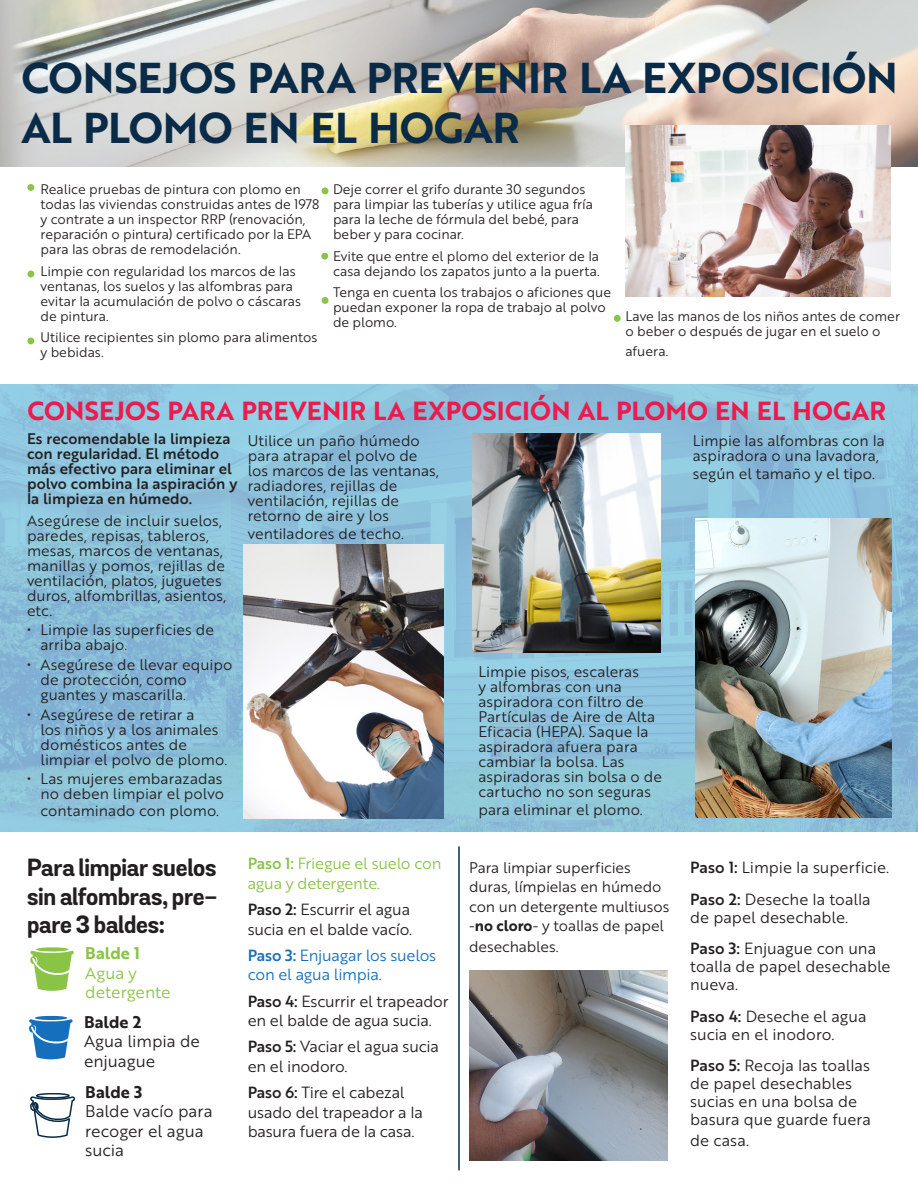
<style>
.page{position:relative;width:918px;height:1188px;background:#fff}
.page>*{position:absolute;margin:0;border:0;box-sizing:border-box;transform-origin:0 0}
.t1{font:42px/50.4px "Brother 1816 Bold";letter-spacing:-.005em;color:#092b47}
.t2{font:25.5px "Brother 1816 Bold";letter-spacing:.01em;color:#ed1a4d}
.t3{font:700 24px/28.5px "Grota Sans";letter-spacing:-.01em;color:#231f20;text-align:justify}
.t4{font:16.5px/19.5px "Brother 1816 Book";letter-spacing:-.005em;color:#231f20}
.t5{font:16.5px/19.5px "Brother 1816 Book";color:#89c446}
.t6{font:15.75px/18px "Brother 1816 Book";letter-spacing:-.005em;color:#231f20}
.t7{font:15.75px/19.5px "Brother 1816 Book";letter-spacing:-.015em;color:#89c446}
.t8{font:15.75px/19.5px "Brother 1816 Book";letter-spacing:-.015em;color:#156fbd}
.t9{font:15px/15px "Brother 1816 Book";color:#231f20}
.t10{font:15px/15px "Brother 1816 Medium";letter-spacing:.005em;color:#231f20}
.t11{font:13.5px/15px "Brother 1816 Book";color:#231f20}
.s1{font-family:"Brother 1816 Bold"}
.s2{font-family:"Brother 1816 Medium"}
</style>
<div class="page">
<img style="left:0;top:384px;width:918px;height:448px">
<img style="left:0;top:0;width:918px;height:166px">
<img style="left:243px;top:544px;width:201px;height:275px">
<img style="left:472px;top:433px;width:189px;height:219px">
<img style="left:696px;top:518px;width:195px;height:300px">
<img style="left:626px;top:125px;width:265px;height:172px">
<img style="left:469px;top:971px;width:199px;height:190px">
<div style="left:27px;top:184px;width:7px;height:7px;background:#89c446;border-radius:50%"></div>
<div style="left:322px;top:187px;width:7px;height:7px;background:#89c446;border-radius:50%"></div>
<div style="left:27px;top:271px;width:7px;height:6px;background:#89c446;border-radius:50%"></div>
<div style="left:321px;top:253px;width:7px;height:7px;background:#89c446;border-radius:50%"></div>
<div style="left:27px;top:337px;width:7px;height:7px;background:#89c446;border-radius:50%"></div>
<div style="left:322px;top:297px;width:7px;height:7px;background:#89c446;border-radius:50%"></div>
<div style="left:614px;top:315px;width:7px;height:7px;background:#89c446;border-radius:50%"></div>
<svg style="left:30px;top:947px;width:44px;height:44px"></svg>
<svg style="left:29px;top:1016px;width:44px;height:43px"></svg>
<svg style="left:30px;top:1093px;width:46px;height:45px"></svg>
<hr style="left:458px;top:846px;width:2px;height:324px;background:#092b47">
<p class="t1" style="left:21px;top:51px;width:878px">CONSEJOS PARA PREVENIR LA EXPOSICIÓN<br>AL PLOMO EN EL HOGAR</p>
<p class="t11" style="left:40px;top:181px;width:281px">Realice pruebas de pintura con plomo en todas las viviendas construidas antes de 1978 y contrate a un inspector RRP (renovación, reparación o pintura) certificado por la EPA para las obras de remodelación.</p>
<p class="t11" style="left:40px;top:263px;width:262px">Limpie con regularidad los marcos de las ventanas, los suelos y las alfombras para evitar la acumulación de polvo o cáscaras de pintura.</p>
<p class="t11" style="left:40px;top:329px;width:279px">Utilice recipientes sin plomo para alimentos y bebidas.</p>
<p class="t11" style="left:333px;top:181px;width:262px">Deje correr el grifo durante 30 segundos para limpiar las tuberías y utilice agua fría para la leche de fórmula del bebé, para beber y para cocinar.</p>
<p class="t11" style="left:333px;top:248px;width:268px">Evite que entre el plomo del exterior de la casa dejando los zapatos junto a la puerta.</p>
<p class="t11" style="left:333px;top:284px;width:280px">Tenga en cuenta los trabajos o aficiones que puedan exponer la ropa de trabajo al polvo de plomo.</p>
<p class="t11" style="left:626px;top:308px;width:276px">Lave las manos de los niños antes de comer o beber o después de jugar en el suelo o</p>
<p class="t11" style="left:626px;top:343px;width:44px">afuera.</p>
<p class="t2" style="left:27px;top:391px;width:860px">CONSEJOS PARA PREVENIR LA EXPOSICIÓN AL PLOMO EN EL HOGAR</p>
<p class="t10" style="left:27px;top:431px;width:212px">Es recomendable la limpieza con regularidad. El método más efectivo para eliminar el polvo combina la aspiración y la limpieza en húmedo.</p>
<p class="t9" style="left:27px;top:512px;width:201px">Asegúrese de incluir suelos, paredes, repisas, tableros, mesas, marcos de ventanas, manillas y pomos, rejillas de ventilación, platos, juguetes duros, alfombrillas, asientos, etc.</p>
<p class="t9" style="left:40px;top:622px;width:175px;text-indent:-14px">• Limpie las superficies de arriba abajo.</p>
<p class="t9" style="left:40px;top:656px;width:194px;text-indent:-14px">• Asegúrese de llevar equipo de protección, como guantes y mascarilla.</p>
<p class="t9" style="left:40px;top:706px;width:188px;text-indent:-14px">• Asegúrese de retirar a<br>los niños y a los animales domésticos antes de limpiar el polvo de plomo.</p>
<p class="t9" style="left:27px;top:771px;width:199px;text-align:right">• Las mujeres embarazadas no deben limpiar el polvo</p>
<p class="t9" style="left:40px;top:802px;width:180px">contaminado con plomo.</p>
<p class="t9" style="left:693px;top:432px;width:193px">Limpie las alfombras con la aspiradora o una lavadora,</p>
<p class="t9" style="left:693px;top:465px;width:184px">según el tamaño y el tipo.</p>
<p class="t9" style="left:248px;top:432px;width:193px">Utilice un paño húmedo para atrapar el polvo de los marcos de las ventanas, radiadores, rejillas de ventilación, rejillas de retorno de aire y los</p>
<p class="t9" style="left:248px;top:525px;width:158px">ventiladores de techo.</p>
<p class="t9" style="left:478px;top:664px;width:185px">Limpie pisos, escaleras<br>y alfombras con una aspiradora con filtro de<br>Partículas de Aire de Alta<br>Eficacia (HEPA). Saque la aspiradora afuera para cambiar la bolsa. Las aspiradoras sin bolsa o de cartucho no son seguras</p>
<p class="t9" style="left:478px;top:802px;width:166px">para eliminar el plomo.</p>
<p class="t3" style="left:27px;top:855px;width:192px">Para limpiar suelos sin alfombras, pre&shy;pare 3 baldes:</p>
<p class="t5" style="left:85px;top:943px;width:87px"><span class="s1">Balde 1<br></span>Agua y detergente</p>
<p class="t4" style="left:84px;top:1011px;width:117px"><span class="s1">Balde 2<br></span>Agua limpia de enjuague</p>
<p class="t4" style="left:85px;top:1082px;width:129px"><span class="s1">Balde 3<br></span>Balde vacío para recoger el agua sucia</p>
<p class="t7" style="left:248px;top:853px;width:195px"><span class="s2">Paso 1:</span> Friegue el suelo con agua y detergente.</p>
<p class="t6" style="left:248px;top:899px;width:166px;line-height:19.5px"><span class="s2">Paso 2:</span> Escurrir el agua sucia en el balde vacío.</p>
<p class="t8" style="left:248px;top:945px;width:190px"><span class="s2">Paso 3:</span> Enjuagar los suelos con el agua limpia.</p>
<p class="t6" style="left:248px;top:991px;width:202px;line-height:19.5px"><span class="s2">Paso 4:</span> Escurrir el trapeador en el balde de agua sucia.</p>
<p class="t6" style="left:248px;top:1036px;width:193px;line-height:19.5px"><span class="s2">Paso 5:</span> Vaciar el agua sucia en el inodoro.</p>
<p class="t6" style="left:248px;top:1082px;width:177px;line-height:19.5px"><span class="s2">Paso 6:</span> Tire el cabezal usado del trapeador a la basura fuera de la casa.</p>
<p class="t9" style="left:469px;top:857px;width:202px;line-height:19.5px">Para limpiar superficies duras, límpielas en húmedo con un detergente multiusos -<span class="s1">no cloro</span>- y toallas de papel</p>
<p class="t9" style="left:469px;top:939px;width:91px">desechables.</p>
<p class="t6" style="left:690px;top:858px;width:201px"><span class="s2">Paso 1:</span> Limpie la superficie.</p>
<p class="t6" style="left:690px;top:889px;width:182px"><span class="s2">Paso 2:</span> Deseche la toalla de papel desechable.</p>
<p class="t6" style="left:690px;top:939px;width:202px"><span class="s2">Paso 3:</span> Enjuague con una toalla de papel desechable nueva.</p>
<p class="t6" style="left:690px;top:1006px;width:178px"><span class="s2">Paso 4:</span> Deseche el agua sucia en el inodoro.</p>
<p class="t6" style="left:690px;top:1056px;width:182px"><span class="s2">Paso 5:</span> Recoja las toallas de papel desechables sucias en una bolsa de basura que guarde fuera</p>
<p class="t6" style="left:690px;top:1131px;width:60px">de casa.</p>
</div>
